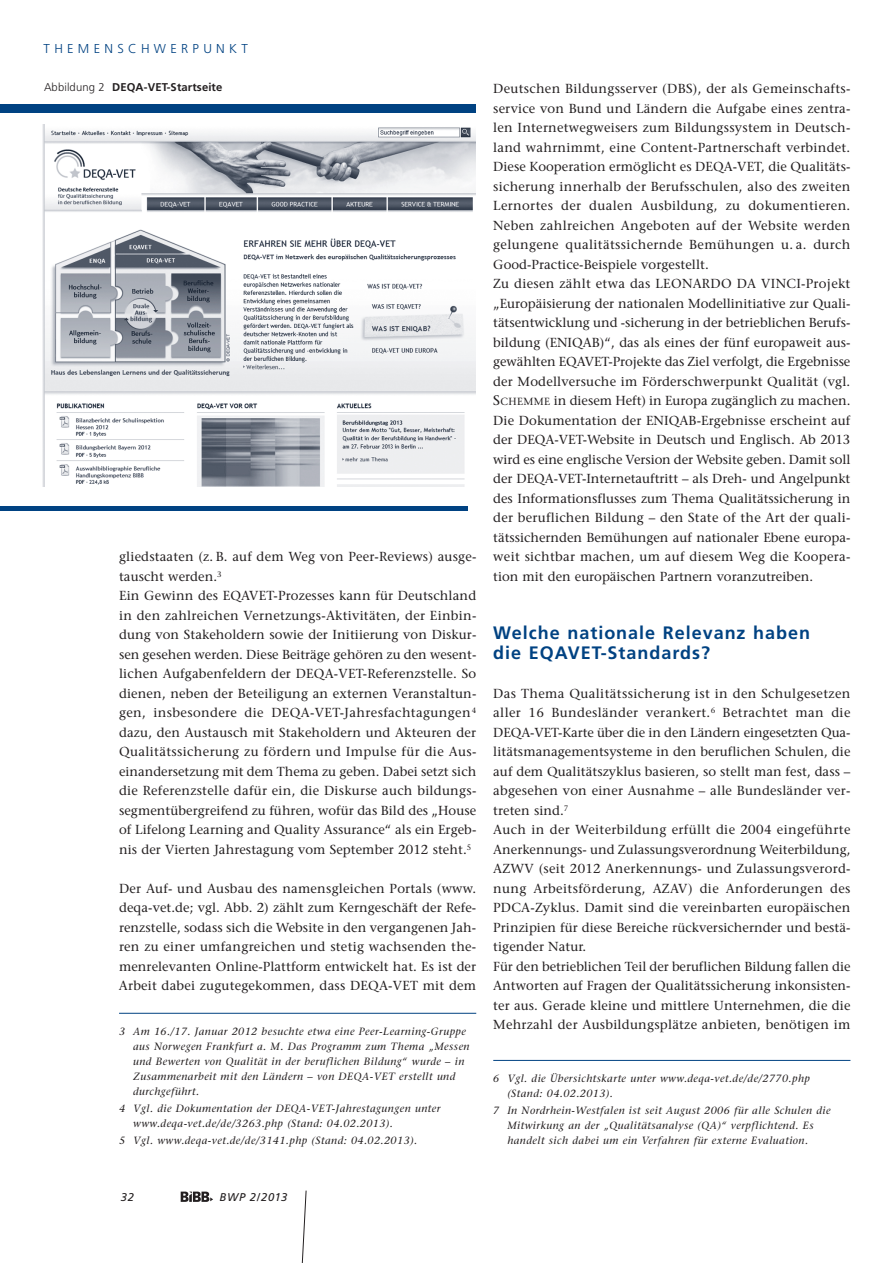
<style>
.page{position:relative;width:893px;height:1263px;background:#fff}
.page>*{position:absolute;margin:0;border:0;box-sizing:border-box;transform-origin:0 0}
.t1{font:700 18px/19.5px "Frutiger";letter-spacing:.055em;color:#004282}
.t2{font:13.05px/19.5px "Stone Serif";letter-spacing:.01em;color:#231f20}
.t3{font:300 12.9px "Frutiger";letter-spacing:.335em;color:#004282}
.t4{font:700 11.25px "Frutiger";letter-spacing:.01em;color:#231f20}
.t5{font:italic 11.25px "Frutiger";letter-spacing:.055em;color:#231f20}
.t6{font:italic 10.5px/15px "Stone Serif";letter-spacing:.045em;color:#231f20}
.s1{font-weight:300}
.s2{font-size:13.8px}
.s3{font-size:10.35px}
</style>
<div class="page">
<svg style="left:301px;top:1190px;width:6px;height:73px"></svg>
<img style="left:180px;top:1192px;width:33px;height:10px">
<img style="left:43px;top:124px;width:433px;height:363px">
<div style="left:0;top:104px;width:476px;height:9px;background:#004282"></div>
<hr style="left:0;top:506px;width:468px;height:4px;background:#004282">
<hr style="left:119px;top:1013px;width:357px;height:1px;background:#004282">
<hr style="left:493px;top:1060px;width:357px;height:1px;background:#004282">
<p class="t3" style="left:44px;top:44px;width:206px">THEMENSCHWERPUNKT</p>
<p class="t4" style="left:44px;top:82px;width:180px"><span class="s1">Abbildung 2</span> DEQA-VET-Startseite</p>
<p class="t2" style="left:119px;top:548px;width:359px">gliedstaaten (z. B. auf dem Weg von Peer-Reviews) ausge&shy;tauscht werden.<sup>3<br></sup>Ein Gewinn des EQAVET-Prozesses kann für Deutschland in den zahlreichen Vernetzungs-Aktivitäten, der Einbin&shy;dung von Stakeholdern sowie der Initiierung von Diskur&shy;sen gesehen werden. Diese Beiträge gehören zu den wesent&shy;lichen Aufgabenfeldern der DEQA-VET-Referenzstelle. So dienen, neben der Beteiligung an externen Veranstaltun&shy;gen, insbesondere die DEQA-VET-Jahresfachtagungen<sup>4 </sup>dazu, den Austausch mit Stakeholdern und Akteuren der Qualitätssicherung zu fördern und Impulse für die Aus&shy;einandersetzung mit dem Thema zu geben. Dabei setzt sich die Referenzstelle dafür ein, die Diskurse auch bildungs&shy;segmentübergreifend zu führen, wofür das Bild des „House of Lifelong Learning and Quality Assurance“ als ein Ergeb&shy;nis der Vierten Jahrestagung vom September 2012 steht.<sup>5</sup></p>
<p class="t2" style="left:119px;top:880px;width:359px;text-align:justify">Der Auf- und Ausbau des namensgleichen Portals (www. deqa-vet.de; vgl. Abb. 2) zählt zum Kerngeschäft der Refe&shy;renzstelle, sodass sich die Website in den vergangenen Jah&shy;ren zu einer umfangreichen und stetig wachsenden the&shy;menrelevanten Online-Plattform entwickelt hat. Es ist der Arbeit dabei zugutegekommen, dass DEQA-VET mit dem</p>
<p class="t6" style="left:133px;top:1025px;width:338px;text-indent:-14px">3 Am 16./17. Januar 2012 besuchte etwa eine Peer-Learning-Gruppe aus Norwegen Frankfurt a. M. Das Programm zum Thema „Messen und Bewerten von Qualität in der beruflichen Bildung“ wurde – in Zusammenarbeit mit den Ländern – von DEQA-VET erstellt und durchgeführt.</p>
<p class="t6" style="left:133px;top:1102px;width:309px;text-indent:-14px">4 Vgl. die Dokumentation der DEQA-VET-Jahrestagungen unter www.deqa-vet.de/de/3263.php (Stand: 04.02.2013).</p>
<p class="t6" style="left:119px;top:1134px;width:300px">5 Vgl. www.deqa-vet.de/de/3141.php (Stand: 04.02.2013).</p>
<p class="t2" style="left:493px;top:80px;width:359px">Deutschen Bildungsserver (DBS), der als Gemeinschafts&shy;service von Bund und Ländern die Aufgabe eines zentra&shy;len Internetwegweisers zum Bildungssystem in Deutsch&shy;land wahrnimmt, eine Content-Partnerschaft verbindet.<br>Diese Kooperation ermöglicht es DEQA-VET, die Qualitäts&shy;sicherung innerhalb der Berufsschulen, also des zweiten Lernortes der dualen Ausbildung, zu dokumentieren.<br>Neben zahlreichen Angeboten auf der Website werden gelungene qualitätssichernde Bemühungen u. a. durch Good-Practice-Beispiele vorgestellt.<br>Zu diesen zählt etwa das LEONARDO DA VINCI-Projekt „Europäisierung der nationalen Modellinitiative zur Quali&shy;tätsentwicklung und -sicherung in der betrieblichen Berufs&shy;bildung (ENIQAB)“, das als eines der fünf europaweit aus&shy;gewählten EQAVET-Projekte das Ziel verfolgt, die Ergebnisse der Modellversuche im Förderschwerpunkt Qualität (vgl.<br><span class="s2">S</span><span class="s3">CHEMME</span> in diesem Heft) in Europa zugänglich zu machen.<br>Die Dokumentation der ENIQAB-Ergebnisse erscheint auf der DEQA-VET-Website in Deutsch und Englisch. Ab 2013 wird es eine englische Version der Website geben. Damit soll der DEQA-VET-Internetauftritt – als Dreh- und Angelpunkt des Informationsflusses zum Thema Qualitätssicherung in der beruflichen Bildung – den State of the Art der quali&shy;tätssichernden Bemühungen auf nationaler Ebene europa&shy;weit sichtbar machen, um auf diesem Weg die Koopera&shy;tion mit den europäischen Partnern voranzutreiben.</p>
<h1 class="t1" style="left:493px;top:624px;width:318px">Welche nationale Relevanz haben die EQAVET-Standards?</h1>
<p class="t2" style="left:493px;top:685px;width:359px">Das Thema Qualitätssicherung ist in den Schulgesetzen aller 16 Bundesländer verankert.<sup>6</sup> Betrachtet man die DEQA-VET-Karte über die in den Ländern eingesetzten Qua&shy;litätsmanagementsysteme in den beruflichen Schulen, die auf dem Qualitätszyklus basieren, so stellt man fest, dass – abgesehen von einer Ausnahme – alle Bundesländer ver&shy;treten sind.<sup>7<br></sup>Auch in der Weiterbildung erfüllt die 2004 eingeführte Anerkennungs- und Zulassungsverordnung Weiterbildung, AZWV (seit 2012 Anerkennungs- und Zulassungsverord&shy;nung Arbeitsförderung, AZAV) die Anforderungen des PDCA-Zyklus. Damit sind die vereinbarten europäischen Prinzipien für diese Bereiche rückversichernder und bestä&shy;tigender Natur.<br>Für den betrieblichen Teil der beruflichen Bildung fallen die Antworten auf Fragen der Qualitätssicherung inkonsisten&shy;ter aus. Gerade kleine und mittlere Unternehmen, die die Mehrzahl der Ausbildungsplätze anbieten, benötigen im</p>
<p class="t6" style="left:507px;top:1072px;width:304px;text-indent:-14px">6 Vgl. die Übersichtskarte unter www.deqa-vet.de/de/2770.php (Stand: 04.02.2013).</p>
<p class="t6" style="left:507px;top:1104px;width:325px;text-indent:-14px">7 In Nordrhein-Westfalen ist seit August 2006 für alle Schulen die<br>Mitwirkung an der „Qualitätsanalyse (QA)“ verpflichtend. Es handelt sich dabei um ein Verfahren für externe Evaluation.</p>
<p class="t5" style="left:121px;top:1192px;width:15px">32</p>
<p class="t5" style="left:220px;top:1192px;width:69px">BWP 2/2013</p>
</div>
